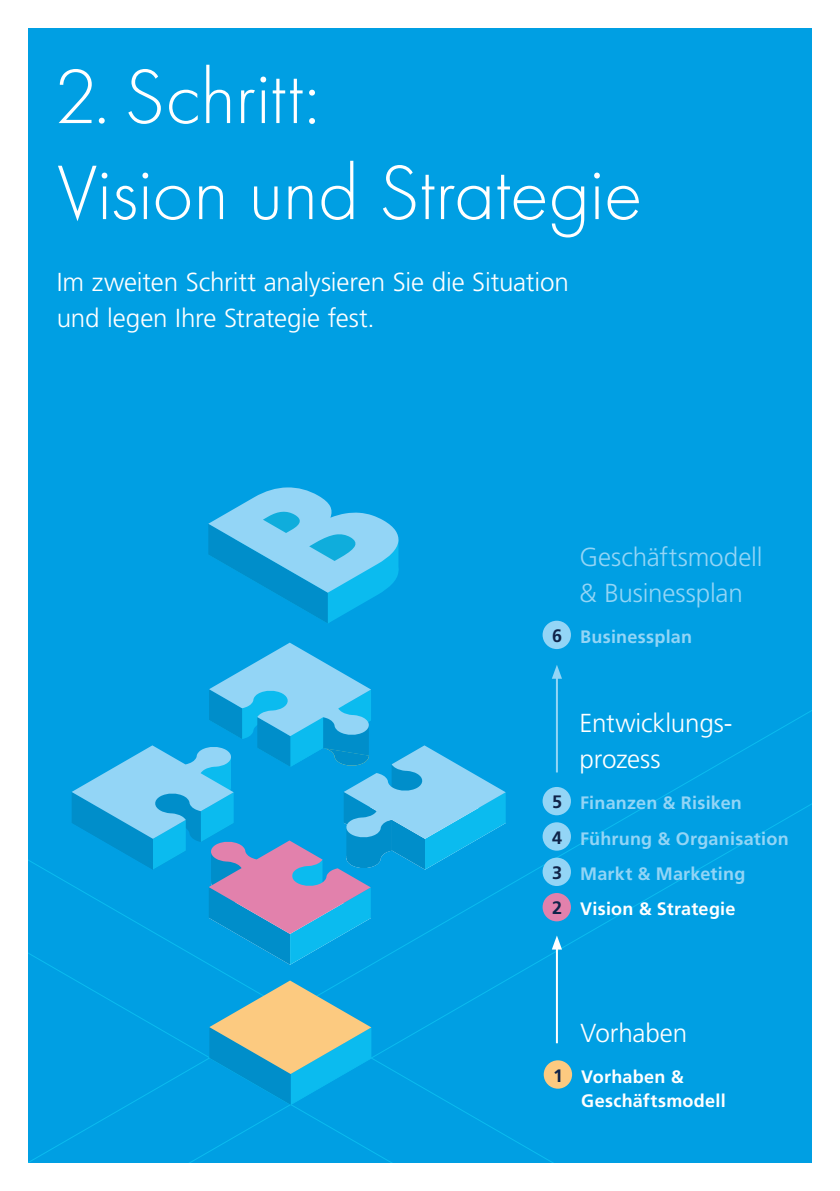
<style>
.page{position:relative;width:840px;height:1191px;background:#fff}
.page>*{position:absolute;margin:0;border:0;box-sizing:border-box;transform-origin:0 0}
.t1{font:300 80px/96px "Futura PT";letter-spacing:-.005em;color:#fff}
.t2{font:26px/36px "Frutiger LT 45 Lt";letter-spacing:-.005em;color:#fff}
.t3{font:26px/36px "Frutiger LT 45 Lt";letter-spacing:-.005em;color:#93d5f6}
.t4{font:18px/35.4px "Frutiger LT 65 Bd";letter-spacing:.015em;color:#93d5f6}
.t5{font:18px/24px "Frutiger LT 65 Bd";letter-spacing:.015em;color:#fff}
.s1{color:#102449}
.s2{color:#fff}
</style>
<div class="page">
<div style="left:28px;top:28px;width:783px;height:1134px;background:#009fe3"></div>
<svg style="left:28px;top:536px;width:783px;height:626px"></svg>
<svg style="left:209px;top:980px;width:162px;height:124px"></svg>
<svg style="left:72px;top:642px;width:433px;height:322px"></svg>
<svg style="left:208px;top:487px;width:190px;height:136px"></svg>
<div style="left:543px;top:1060px;width:28px;height:28px;background:#fcca80;border-radius:50%"></div>
<hr style="left:555px;top:946px;width:2px;height:97px;background:#fff">
<svg style="left:551px;top:935px;width:10px;height:14px"></svg>
<hr style="left:555px;top:675px;width:2px;height:97px;background:#93d5f6">
<svg style="left:551px;top:664px;width:10px;height:14px"></svg>
<div style="left:542px;top:787px;width:28px;height:28px;background:#93d5f6;border-radius:50%"></div>
<div style="left:542px;top:822px;width:28px;height:28px;background:#93d5f6;border-radius:50%"></div>
<div style="left:542px;top:857px;width:28px;height:29px;background:#93d5f6;border-radius:50%"></div>
<div style="left:542px;top:893px;width:28px;height:28px;background:#e281ac;border-radius:50%"></div>
<div style="left:542px;top:620px;width:28px;height:29px;background:#93d5f6;border-radius:50%"></div>
<h1 class="t1" style="left:57px;top:49px;width:587px">2. Schritt:<br>Vision und Strategie</h1>
<p class="t2" style="left:57px;top:264px;width:513px">Im zweiten Schritt analysieren Sie die Situation und legen Ihre Strategie fest.</p>
<p class="t3" style="left:579px;top:539px;width:184px">Geschäftsmodell &amp; Businessplan</p>
<p class="t4" style="left:551px;top:619px;width:142px"><span class="s1">6</span> Businessplan</p>
<p class="t2" style="left:579px;top:705px;width:152px">Entwicklungs&shy;prozess</p>
<p class="t4" style="left:551px;top:785px;width:238px"><span class="s1">5</span> Finanzen &amp; Risiken<br><span class="s1">4</span> Führung &amp; Organisation<br><span class="s1">3</span> Markt &amp; Marketing<br><span class="s1">2</span> <span class="s2">Vision &amp; Strategie</span></p>
<p class="t2" style="left:580px;top:1015px;width:108px">Vorhaben</p>
<p class="t5" style="left:581px;top:1064px;width:146px;text-indent:-28px"><span class="s1">1</span> Vorhaben &amp;<br>Geschäftsmodell</p>
</div>
